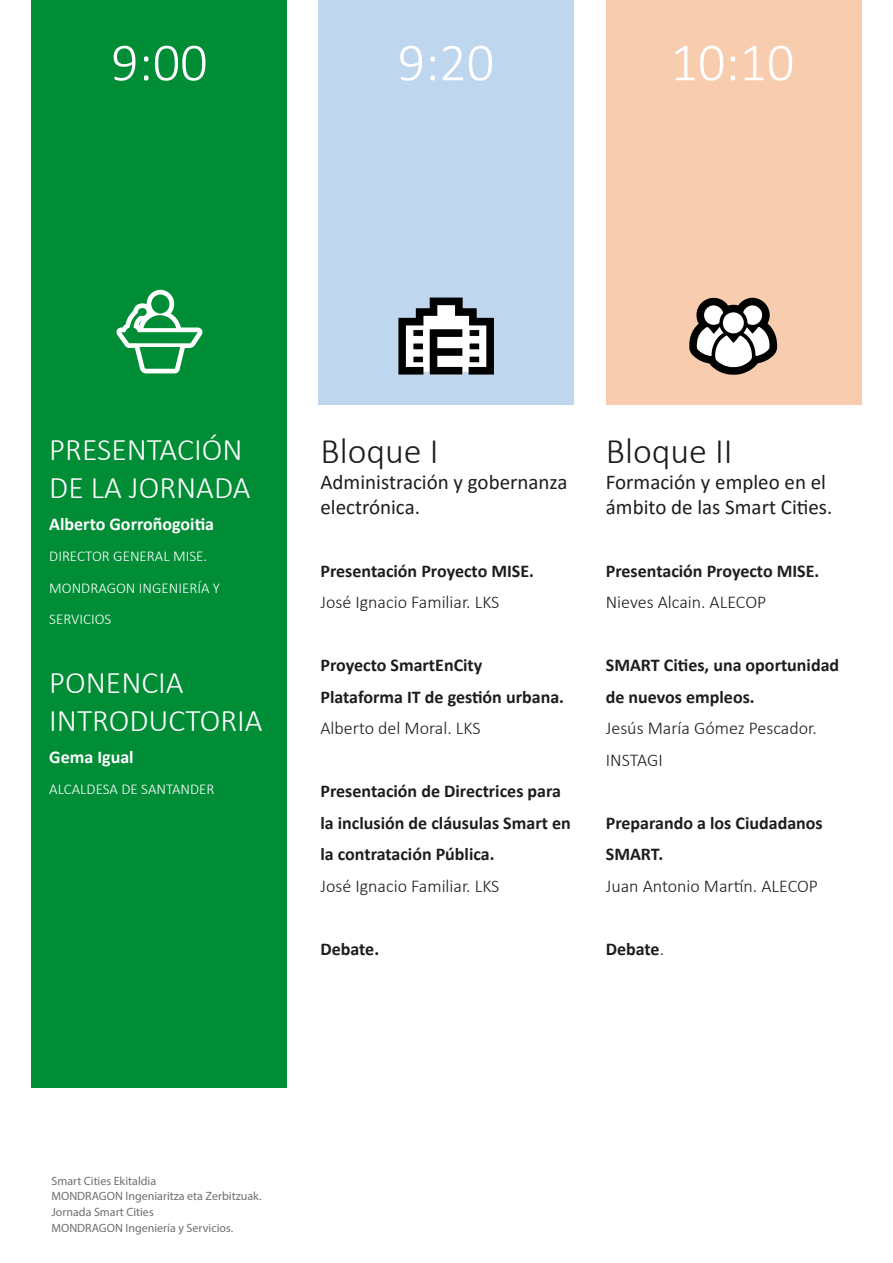
<style>
.page{position:relative;width:893px;height:1263px;background:#fff}
.page>*{position:absolute;margin:0;border:0;box-sizing:border-box;transform-origin:0 0}
.t1{font:300 54px "Calibri";color:#fff}
.t2{font:300 36px "Calibri";color:#1d1d1b}
.t3{font:300 31.5px/37.8px "Calibri";color:#fff}
.t4{font:21px/25.2px "Calibri";color:#1d1d1b}
.t5{font:700 18px/31.5px "Calibri";color:#1d1d1b}
.t6{font:300 18px/31.5px "Calibri";color:#1d1d1b}
.t7{font:700 18px "Calibri";color:#fff}
.t8{font:300 15px/31.5px "Calibri";color:#fff}
.t9{font:12px/15.8px "Myriad Pro";color:#706f6f}
.s1{font-weight:300}
</style>
<div class="page">
<div style="left:319px;top:0;width:255px;height:405px;background:#bed7ee"></div>
<div style="left:32px;top:0;width:255px;height:1088px;background:#008d36"></div>
<div style="left:606px;top:0;width:255px;height:405px;background:#f8ccae"></div>
<svg style="left:689px;top:298px;width:88px;height:77px"></svg>
<svg style="left:398px;top:298px;width:96px;height:77px;background:#84888b"></svg>
<svg style="left:116px;top:290px;width:87px;height:83px"></svg>
<h1 class="t1" style="left:111px;top:29px;width:98px">9:00</h1>
<h1 class="t1" style="left:398px;top:29px;width:98px">9:20</h1>
<h1 class="t1" style="left:671px;top:29px;width:125px">10:10</h1>
<h3 class="t3" style="left:49px;top:431px;width:203px">PRESENTACIÓN<br>DE LA JORNADA</h3>
<p class="t7" style="left:49px;top:511px;width:166px">Alberto Gorroñogoitia</p>
<p class="t8" style="left:49px;top:540px;width:172px">DIRECTOR GENERAL MISE.<br>MONDRAGON INGENIERÍA Y<br>SERVICIOS</p>
<h3 class="t3" style="left:49px;top:664px;width:215px">PONENCIA<br>INTRODUCTORIA</h3>
<p class="t7" style="left:49px;top:744px;width:86px">Gema Igual</p>
<p class="t8" style="left:49px;top:773px;width:167px">ALCALDESA DE SANTANDER</p>
<h2 class="t2" style="left:320px;top:429px;width:120px">Bloque I</h2>
<p class="t4" style="left:320px;top:468px;width:249px">Administración y gobernanza electrónica.</p>
<p class="t5" style="left:320px;top:554px;width:215px">Presentación Proyecto MISE.</p>
<p class="t6" style="left:320px;top:586px;width:180px">José Ignacio Familiar. LKS</p>
<p class="t5" style="left:320px;top:649px;width:245px">Proyecto SmartEnCity<br>Plataforma IT de gestión urbana.</p>
<p class="t6" style="left:320px;top:712px;width:162px">Alberto del Moral. LKS</p>
<p class="t5" style="left:320px;top:775px;width:252px">Presentación de Directrices para la inclusión de cláusulas Smart en la contratación Pública.</p>
<p class="t6" style="left:320px;top:870px;width:180px">José Ignacio Familiar. LKS</p>
<p class="t5" style="left:320px;top:932px;width:60px">Debate.</p>
<h2 class="t2" style="left:606px;top:429px;width:128px">Bloque II</h2>
<p class="t4" style="left:606px;top:468px;width:228px">Formación y empleo en el ámbito de las Smart Cities.</p>
<p class="t5" style="left:606px;top:554px;width:215px">Presentación Proyecto MISE.</p>
<p class="t6" style="left:606px;top:586px;width:162px">Nieves Alcain. ALECOP</p>
<p class="t5" style="left:606px;top:649px;width:235px">SMART Cities, una oportunidad de nuevos empleos.</p>
<p class="t6" style="left:606px;top:712px;width:213px">Jesús María Gómez Pescador.<br>INSTAGI</p>
<p class="t5" style="left:606px;top:806px;width:218px">Preparando a los Ciudadanos<br>SMART.</p>
<p class="t6" style="left:606px;top:870px;width:214px">Juan Antonio Martín. ALECOP</p>
<p class="t5" style="left:606px;top:932px;width:60px">Debate<span class="s1">.</span></p>
<p class="t9" style="left:51px;top:1172px;width:211px">Smart Cities Ekitaldia<br>MONDRAGON Ingeniaritza eta Zerbitzuak.<br>Jornada Smart Cities<br>MONDRAGON Ingeniería y Servicios.</p>
</div>
